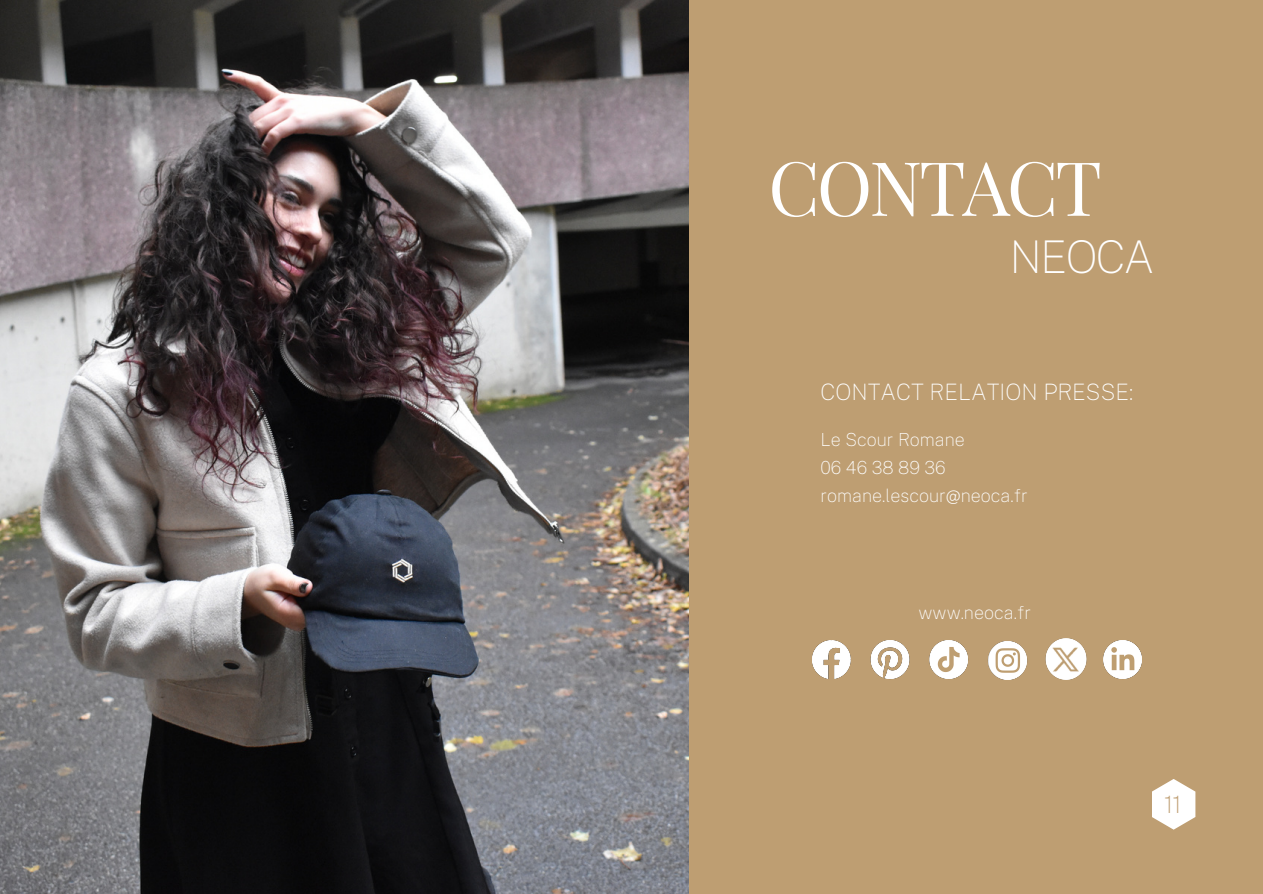
<style>
.page{position:relative;width:1263px;height:894px;background:#fff}
.page>*{position:absolute;margin:0;border:0;box-sizing:border-box;transform-origin:0 0}
.t1{font:75px "Playfair Display";letter-spacing:-.04em;color:#fff}
.t2{font:100 45px "Public Sans";letter-spacing:-.04em;color:#fff}
.t3{font:100 23.85px "Public Sans";color:#be9e72}
.t4{font:100 22.5px "Public Sans";color:#fff}
.t5{font:100 18px "Public Sans";color:#fff}
</style>
<div class="page">
<div style="left:0;top:0;width:1263px;height:893px;background:#be9e72"></div>
<svg style="left:1152px;top:779px;width:43px;height:50px"></svg>
<img style="left:0;top:0;width:688px;height:893px">
<img style="left:812px;top:640px;width:39px;height:39px">
<img style="left:870px;top:640px;width:39px;height:39px">
<img style="left:929px;top:640px;width:40px;height:39px">
<img style="left:988px;top:641px;width:40px;height:38px">
<img style="left:1103px;top:640px;width:38px;height:39px">
<img style="left:1045px;top:638px;width:42px;height:41px">
<div style="left:1047px;top:640px;width:37px;height:37px;background:#fff;border-radius:50%"></div>
<img style="left:1053px;top:647px;width:26px;height:25px">
<p class="t1" style="left:768px;top:135px;width:335px">CONTACT</p>
<p class="t2" style="left:1009px;top:230px;width:147px">NEOCA</p>
<p class="t4" style="left:820px;top:378px;width:314px">CONTACT RELATION PRESSE:</p>
<p class="t5" style="left:820px;top:429px;width:146px">Le Scour Romane</p>
<p class="t5" style="left:820px;top:456px;width:127px">06 46 38 89 36</p>
<p class="t5" style="left:820px;top:484px;width:209px">romane.lescour@neoca.fr</p>
<p class="t5" style="left:919px;top:601px;width:114px">www.neoca.fr</p>
<p class="t3" style="left:1164px;top:790px;width:19px">11</p>
</div>
